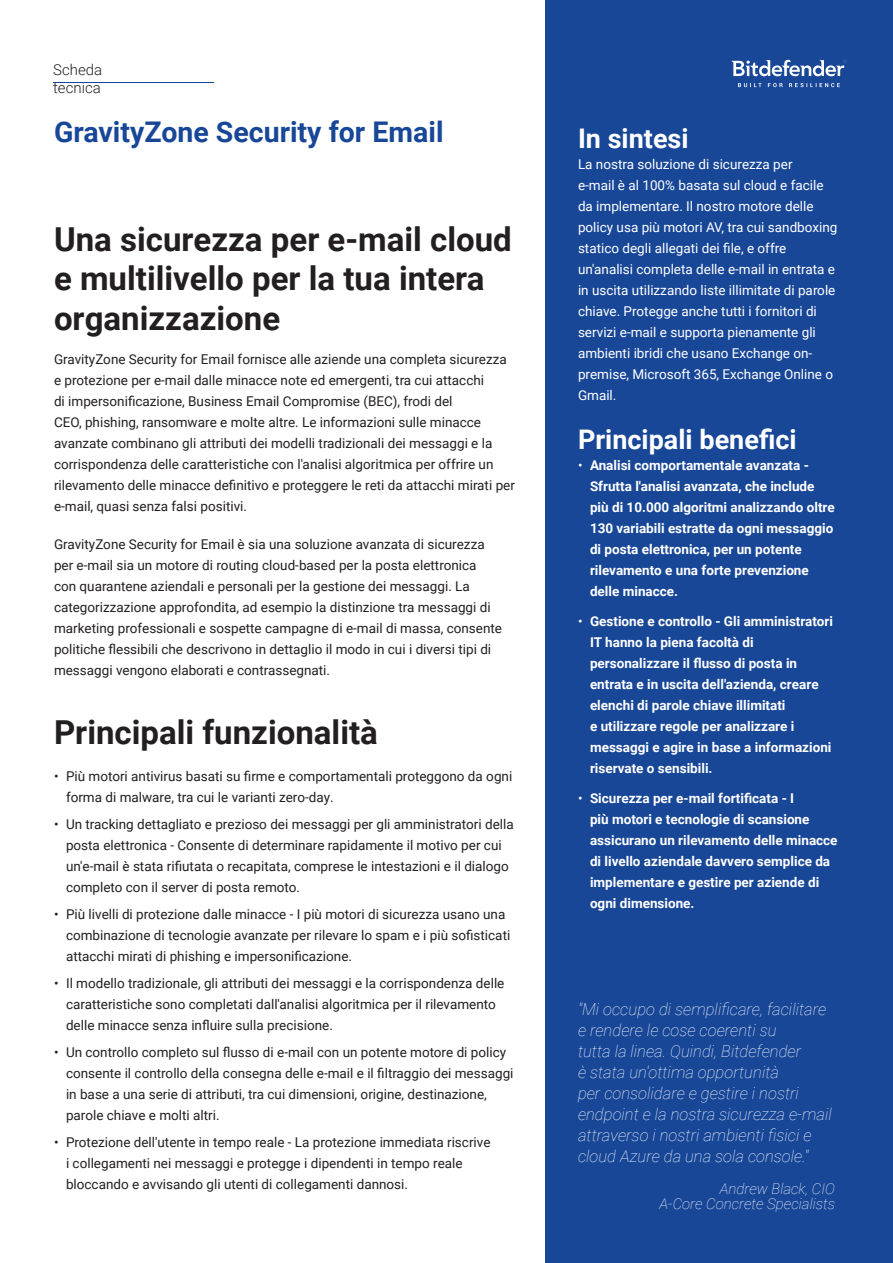
<style>
.page{position:relative;width:893px;height:1263px;background:#fff}
.page>*{position:absolute;margin:0;border:0;box-sizing:border-box;transform-origin:0 0}
.t1{font:700 33px/39.6px "Roboto";color:#231f20}
.t2{font:700 28.5px "Roboto";color:#184798}
.t3{font:700 27px "Roboto";color:#fff}
.t4{font:italic 100 16.5px/21px "Roboto";color:#fff}
.t5{font:italic 100 15px/15px "Roboto";color:#fff;text-align:right}
.t6{font:300 15px/18px "Roboto";color:#231f20}
.t7{font:13.5px/21px "Roboto";color:#231f20}
.t8{font:700 13.5px/21px "Roboto";color:#fff}
.t9{font:13.5px/21px "Roboto";color:#fff}
.s1{font-weight:400}
</style>
<div class="page">
<div style="left:545px;top:0;width:348px;height:1263px;background:#184798"></div>
<hr style="left:53px;top:82px;width:161px;height:1px;background:#184798">
<svg style="left:731px;top:59px;width:115px;height:18px"></svg>
<svg style="left:738px;top:83px;width:102px;height:4px"></svg>
<p class="t6" style="left:53px;top:61px;width:50px">Scheda tecnica</p>
<h2 class="t2" style="left:54px;top:112px;width:391px">GravityZone Security for Email</h2>
<h1 class="t1" style="left:54px;top:218px;width:459px">Una sicurezza per e-mail cloud e multilivello per la tua intera organizzazione</h1>
<p class="t7" style="left:54px;top:348px;width:462px">GravityZone Security for Email fornisce alle aziende una completa sicurezza e protezione per e-mail dalle minacce note ed emergenti, tra cui attacchi<br>di impersonificazione, Business Email Compromise (BEC), frodi del<br>CEO, phishing, ransomware e molte altre. Le informazioni sulle minacce avanzate combinano gli attributi dei modelli tradizionali dei messaggi e la corrispondenza delle caratteristiche con l'analisi algoritmica per offrire un rilevamento delle minacce definitivo e proteggere le reti da attacchi mirati per e-mail, quasi senza falsi positivi.</p>
<p class="t7" style="left:54px;top:533px;width:450px">GravityZone Security for Email è sia una soluzione avanzata di sicurezza per e-mail sia un motore di routing cloud-based per la posta elettronica con quarantene aziendali e personali per la gestione dei messaggi. La categorizzazione approfondita, ad esempio la distinzione tra messaggi di marketing professionali e sospette campagne di e-mail di massa, consente politiche flessibili che descrivono in dettaglio il modo in cui i diversi tipi di messaggi vengono elaborati e contrassegnati.</p>
<h1 class="t1" style="left:54px;top:711px;width:325px">Principali funzionalità</h1>
<p class="t7" style="left:66px;top:765px;width:448px;text-indent:-12px">• Più motori antivirus basati su firme e comportamentali proteggono da ogni forma di malware, tra cui le varianti zero-day.</p>
<p class="t7" style="left:66px;top:813px;width:449px;text-indent:-12px">• Un tracking dettagliato e prezioso dei messaggi per gli amministratori della posta elettronica - Consente di determinare rapidamente il motivo per cui un'e-mail è stata rifiutata o recapitata, comprese le intestazioni e il dialogo completo con il server di posta remoto.</p>
<p class="t7" style="left:66px;top:903px;width:446px;text-indent:-12px">• Più livelli di protezione dalle minacce - I più motori di sicurezza usano una combinazione di tecnologie avanzate per rilevare lo spam e i più sofisticati attacchi mirati di phishing e impersonificazione.</p>
<p class="t7" style="left:66px;top:972px;width:440px;text-indent:-12px">• Il modello tradizionale, gli attributi dei messaggi e la corrispondenza delle caratteristiche sono completati dall'analisi algoritmica per il rilevamento delle minacce senza influire sulla precisione.</p>
<p class="t7" style="left:66px;top:1041px;width:449px;text-indent:-12px">• Un controllo completo sul flusso di e-mail con un potente motore di policy consente il controllo della consegna delle e-mail e il filtraggio dei messaggi in base a una serie di attributi, tra cui dimensioni, origine, destinazione, parole chiave e molti altri.</p>
<p class="t7" style="left:66px;top:1131px;width:426px;text-indent:-12px">• Protezione dell'utente in tempo reale - La protezione immediata riscrive i collegamenti nei messaggi e protegge i dipendenti in tempo reale bloccando e avvisando gli utenti di collegamenti dannosi.</p>
<h3 class="t3" style="left:578px;top:120px;width:112px">In sintesi</h3>
<p class="t9" style="left:578px;top:153px;width:261px">La nostra soluzione di sicurezza per<br>e-mail è al 100% basata sul cloud e facile da implementare. Il nostro motore delle policy usa più motori AV, tra cui sandboxing statico degli allegati dei file, e offre un'analisi completa delle e-mail in entrata e in uscita utilizzando liste illimitate di parole chiave. Protegge anche tutti i fornitori di servizi e-mail e supporta pienamente gli ambienti ibridi che usano Exchange on&shy;premise, Microsoft 365, Exchange Online o Gmail.</p>
<h3 class="t3" style="left:578px;top:421px;width:220px">Principali benefici</h3>
<p class="t8" style="left:590px;top:454px;width:246px;text-indent:-12px"><span class="s1">•</span> Analisi comportamentale avanzata - Sfrutta l'analisi avanzata, che include più di 10.000 algoritmi analizzando oltre 130 variabili estratte da ogni messaggio di posta elettronica, per un potente rilevamento e una forte prevenzione delle minacce.</p>
<p class="t8" style="left:590px;top:610px;width:244px;text-indent:-12px"><span class="s1">•</span> Gestione e controllo - Gli amministratori IT hanno la piena facoltà di personalizzare il flusso di posta in entrata e in uscita dell'azienda, creare elenchi di parole chiave illimitati<br>e utilizzare regole per analizzare i messaggi e agire in base a informazioni riservate o sensibili.</p>
<p class="t8" style="left:590px;top:787px;width:249px;text-indent:-12px"><span class="s1">•</span> Sicurezza per e-mail fortificata - I<br>più motori e tecnologie di scansione assicurano un rilevamento delle minacce di livello aziendale davvero semplice da implementare e gestire per aziende di ogni dimensione.</p>
<p class="t4" style="left:578px;top:998px;width:255px">"Mi occupo di semplificare, facilitare e rendere le cose coerenti su<br>tutta la linea. Quindi, Bitdefender<br>è stata un'ottima opportunità<br>per consolidare e gestire i nostri endpoint e la nostra sicurezza e-mail attraverso i nostri ambienti fisici e cloud Azure da una sola console."</p>
<p class="t5" style="left:659px;top:1180px;width:177px">Andrew Black, CIO<br>A-Core Concrete Specialists</p>
</div>
